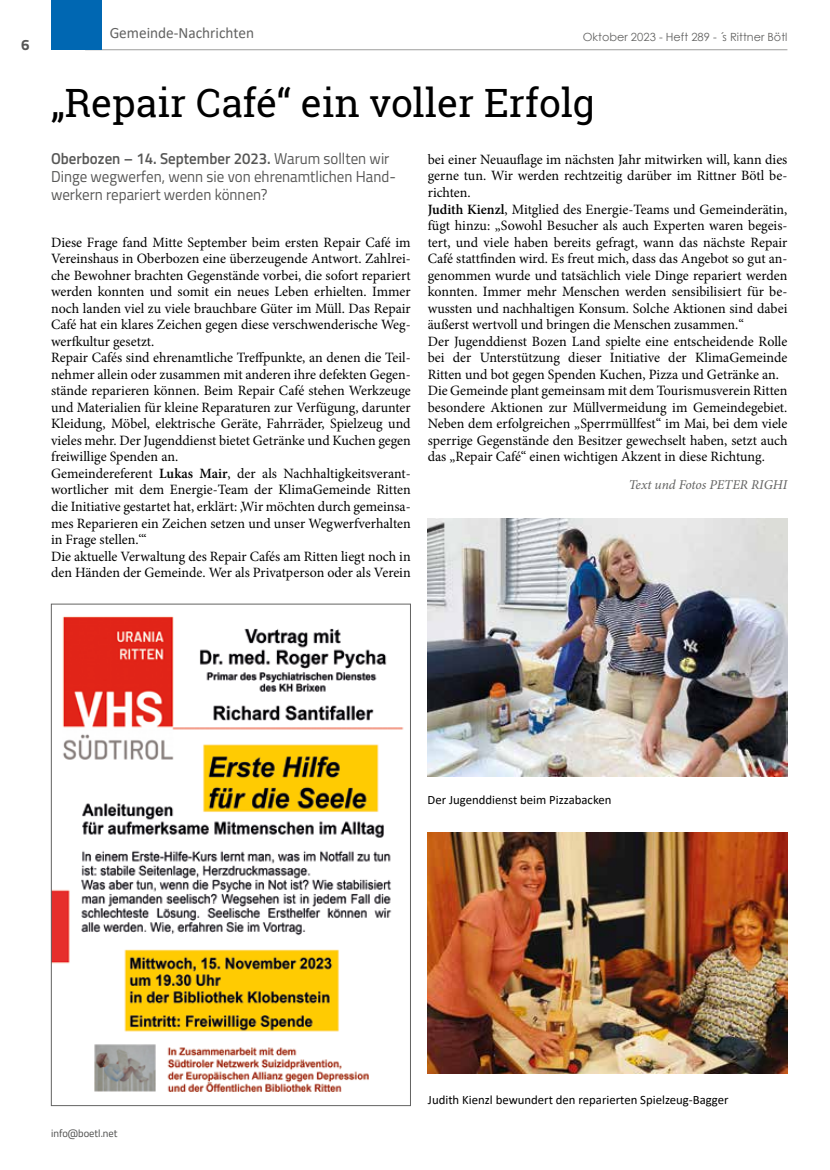
<style>
.page{position:relative;width:830px;height:1170px;background:#fff}
.page>*{position:absolute;margin:0;border:0;box-sizing:border-box;transform-origin:0 0}
.t1{font:39px "Roboto Slab";color:#000}
.t2{font:15.75px/18px "Titillium Web";color:#575756;scale:.95 1}
.t3{font:15.75px "Calibri";color:#636362}
.t4{font:700 15px "Titillium Web";color:#575756}
.t5{font:14.25px/16.5px "Minion Pro";color:#000}
.t6{font:italic 13.5px "Minion Pro";letter-spacing:-.005em;color:#636362}
.t7{font:12.75px "Calibri";color:#000}
.t8{font:11.25px "Century Gothic";color:#636362}
.t9{font:10.5px "Titillium Web";color:#4a4a49}
.s1{font-weight:600}
</style>
<div class="page">
<hr style="left:85px;top:49px;width:702px;height:1px;background:#9d9d9c">
<div style="left:51px;top:0;width:50px;height:50px;background:#0067b2"></div>
<img style="left:427px;top:519px;width:359px;height:257px">
<img style="left:428px;top:832px;width:359px;height:241px">
<img style="left:53px;top:616px;width:351px;height:476px">
<p class="t4" style="left:21px;top:33px;width:10px">6</p>
<p class="t3" style="left:110px;top:22px;width:146px">Gemeinde-Nachrichten</p>
<p class="t8" style="left:582px;top:29px;width:206px">Oktober 2023 - Heft 289 - ´s Rittner Bötl</p>
<h1 class="t1" style="left:51px;top:77px;width:545px">„Repair Café“ ein voller Erfolg</h1>
<p class="t2" style="left:51px;top:149px;width:364px"><span class="s1">Oberbozen – 14. September 2023.</span> Warum sollten wir<br>Dinge wegwerfen, wenn sie von ehrenamtlichen Hand&shy;werkern repariert werden können?</p>
<p class="t5" style="left:51px;top:234px;width:361px">Diese Frage fand Mitte September beim ersten Repair Café im Vereinshaus in Oberbozen eine überzeugende Antwort. Zahlrei&shy;che Bewohner brachten Gegenstände vorbei, die sofort repariert werden konnten und somit ein neues Leben erhielten. Immer noch landen viel zu viele brauchbare Güter im Müll. Das Repair Café hat ein klares Zeichen gegen diese verschwenderische Weg&shy;werfkultur gesetzt.<br>Repair Cafés sind ehrenamtliche Treffpunkte, an denen die Teil&shy;nehmer allein oder zusammen mit anderen ihre defekten Gegen&shy;stände reparieren können. Beim Repair Café stehen Werkzeuge und Materialien für kleine Reparaturen zur Verfügung, darunter Kleidung, Möbel, elektrische Geräte, Fahrräder, Spielzeug und vieles mehr. Der Jugenddienst bietet Getränke und Kuchen gegen freiwillige Spenden an.<br>Gemeindereferent <span class="s1">Lukas Mair</span>, der als Nachhaltigkeitsverant&shy;wortlicher mit dem Energie-Team der KlimaGemeinde Ritten die Initiative gestartet hat, erklärt: ‚Wir möchten durch gemeinsa&shy;mes Reparieren ein Zeichen setzen und unser Wegwerfverhalten in Frage stellen.‘“<br>Die aktuelle Verwaltung des Repair Cafés am Ritten liegt noch in den Händen der Gemeinde. Wer als Privatperson oder als Verein</p>
<p class="t5" style="left:427px;top:151px;width:361px">bei einer Neuauflage im nächsten Jahr mitwirken will, kann dies gerne tun. Wir werden rechtzeitig darüber im Rittner Bötl be&shy;richten.<br><span class="s1">Judith Kienzl</span>, Mitglied des Energie-Teams und Gemeinderätin, fügt hinzu: „Sowohl Besucher als auch Experten waren begeis&shy;tert, und viele haben bereits gefragt, wann das nächste Repair Café stattfinden wird. Es freut mich, dass das Angebot so gut an&shy;genommen wurde und tatsächlich viele Dinge repariert werden konnten. Immer mehr Menschen werden sensibilisiert für be&shy;wussten und nachhaltigen Konsum. Solche Aktionen sind dabei äußerst wertvoll und bringen die Menschen zusammen.“<br>Der Jugenddienst Bozen Land spielte eine entscheidende Rolle bei der Unterstützung dieser Initiative der KlimaGemeinde Ritten und bot gegen Spenden Kuchen, Pizza und Getränke an.<br>Die Gemeinde plant gemeinsam mit dem Tourismusverein Ritten besondere Aktionen zur Müllvermeidung im Gemeindegebiet.<br>Neben dem erfolgreichen „Sperrmüllfest“ im Mai, bei dem viele sperrige Gegenstände den Besitzer gewechselt haben, setzt auch das „Repair Café“ einen wichtigen Akzent in diese Richtung.</p>
<p class="t6" style="left:628px;top:475px;width:160px">Text und Fotos PETER RIGHI</p>
<p class="t7" style="left:427px;top:790px;width:185px">Der Jugenddienst beim Pizzabacken</p>
<p class="t9" style="left:51px;top:1125px;width:68px">info@boetl.net</p>
<p class="t7" style="left:428px;top:1091px;width:302px">Judith Kienzl bewundert den reparierten Spielzeug-Bagger</p>
</div>
